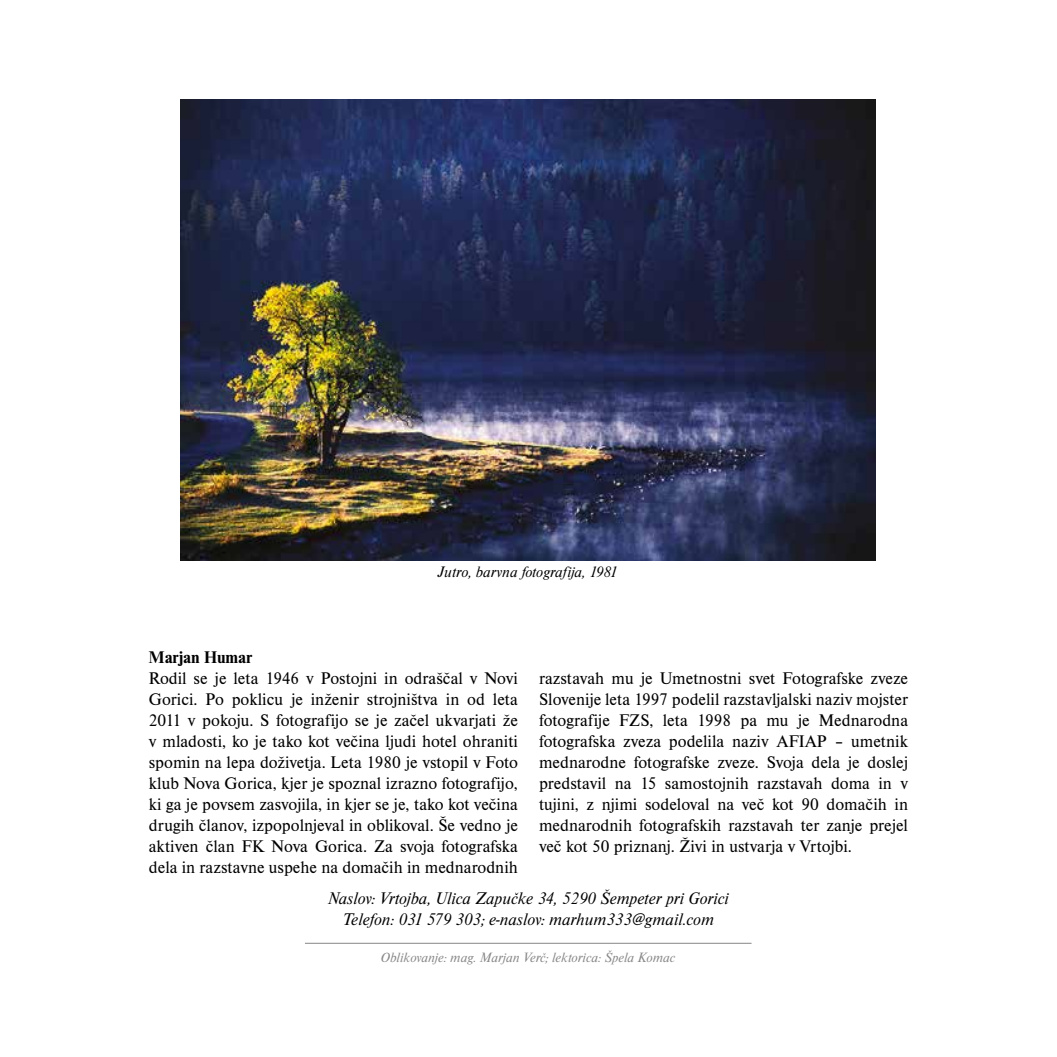
<style>
.page{position:relative;width:1057px;height:1057px;background:#fff}
.page>*{position:absolute;margin:0;border:0;box-sizing:border-box;transform-origin:0 0}
.t1{font:17.5px/21px "Nimbus Rom DEE";color:#000;text-align:justify}
.t2{font:italic 17.5px/21px "Nimbus Rom DEE";color:#000;text-align:center}
.t3{font:700 17.5px "Nimbus Rom DEE";color:#000}
.t4{font:italic 15.75px "Nimbus Rom DEE";color:#000}
.t5{font:italic 14px "Nimbus Rom DEE";color:#878787}
</style>
<div class="page">
<hr style="left:305px;top:943px;width:446px;height:1px;background:#878787">
<img style="left:180px;top:99px;width:695px;height:461px">
<p class="t4" style="left:438px;top:563px;width:181px">Jutro, barvna fotografija, 1981</p>
<p class="t3" style="left:149px;top:647px;width:105px">Marjan Humar</p>
<p class="t1" style="left:149px;top:667px;width:370px">Rodil se je leta 1946 v Postojni in odraščal v Novi Gorici. Po poklicu je inženir strojništva in od leta 2011 v pokoju. S fotografijo se je začel ukvarjati že v mladosti, ko je tako kot večina ljudi hotel ohraniti spomin na lepa doživetja. Leta 1980 je vstopil v Foto klub Nova Gorica, kjer je spoznal izrazno fotografijo, ki ga je povsem zasvojila, in kjer se je, tako kot večina drugih članov, izpopolnjeval in oblikoval. Še vedno je aktiven član FK Nova Gorica. Za svoja fotografska dela in razstavne uspehe na domačih in mednarodnih</p>
<p class="t1" style="left:539px;top:667px;width:370px">razstavah mu je Umetnostni svet Fotografske zveze Slovenije leta 1997 podelil razstavljalski naziv mojster fotografije FZS, leta 1998 pa mu je Mednarodna fotografska zveza podelila naziv AFIAP – umetnik mednarodne fotografske zveze. Svoja dela je doslej predstavil na 15 samostojnih razstavah doma in v tujini, z njimi sodeloval na več kot 90 domačih in mednarodnih fotografskih razstavah ter zanje prejel več kot 50 priznanj. Živi in ustvarja v Vrtojbi.</p>
<p class="t2" style="left:328px;top:888px;width:402px">Naslov: Vrtojba, Ulica Zapučke 34, 5290 Šempeter pri Gorici<br>Telefon: 031 579 303; e-naslov: marhum333@gmail.com</p>
<p class="t5" style="left:381px;top:950px;width:296px">Oblikovanje: mag. Marjan Verč; lektorica: Špela Komac</p>
</div>
